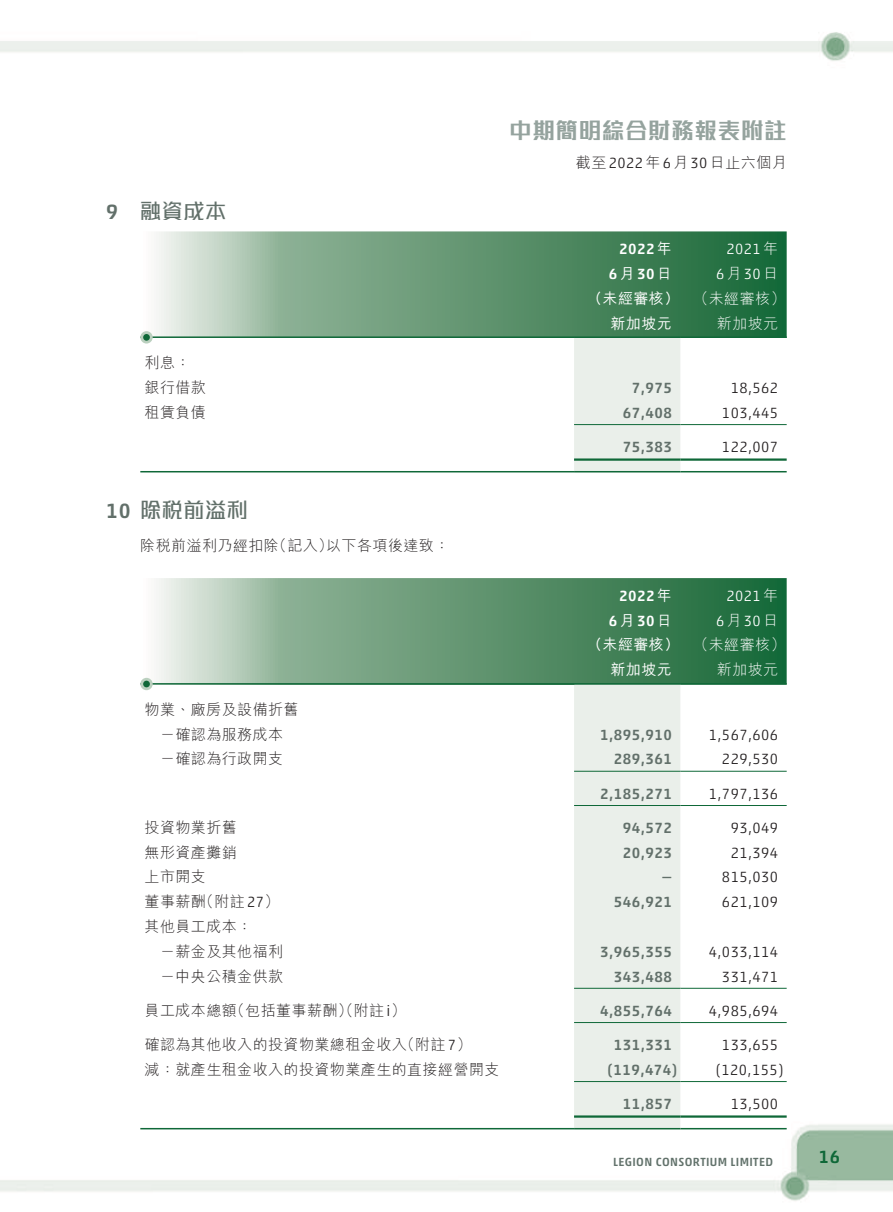
<style>
.page{position:relative;width:893px;height:1212px;background:#fff}
.page>*{position:absolute;margin:0;border:0;box-sizing:border-box;transform-origin:0 0}
.t1{font:700 22.5px "M Stiff Hei HK";letter-spacing:.03em;color:#95a39e}
._3__標題{font:500 21px "M Stiff Hei HK";letter-spacing:.03em;color:#62706a}
._3__標題-2{font:500 21px "Akko Pro";color:#62706a}
.t2{font:500 18px "Akko Pro";color:#0f6838}
._1__內文{font:300 15px "M Hei HK";letter-spacing:.03em;color:#231f20}
._1__內文-2{font:300 15px "Akko Pro";letter-spacing:.03em;color:#231f20}
._1__內文-3{font:500 15px "Akko Pro";letter-spacing:.03em;color:#62706a}
._1__內文-4{font:500 15px "Akko Pro";letter-spacing:.03em;color:#fff}
._1__內文-5{font:300 15px "Akko Pro";letter-spacing:.03em;color:#fff}
._1__內文-6{font:300 15px "M Hei HK";letter-spacing:.03em;color:#fff}
._1__內文-7{font:500 15px "M Hei HK";letter-spacing:.03em;color:#fff}
.t3{font:500 12px "Akko Pro";letter-spacing:.03em;color:#62726b}
.s1{font-family:"Akko Pro"}
.s2{font-family:"M Hei HK"}
.s3{font-weight:700}
</style>
<div class="page">
<img style="left:1px;top:32px;width:892px;height:1169px">
<svg style="left:140px;top:231px;width:647px;height:105px"></svg>
<svg style="left:140px;top:330px;width:434px;height:6px"></svg>
<div style="left:574px;top:338px;width:106px;height:133px;background:#eaefea"></div>
<hr style="left:140px;top:336px;width:434px;height:2px;background:#0f6838">
<svg style="left:140px;top:331px;width:13px;height:12px"></svg>
<div style="left:143px;top:334px;width:7px;height:7px;background:#0f6838;border-radius:50%"></div>
<hr style="left:574px;top:336px;width:106px;height:2px;background:#0f6838">
<hr style="left:680px;top:336px;width:107px;height:2px;background:#0f6838">
<hr style="left:574px;top:424px;width:106px;height:1px;background:#0f6838">
<hr style="left:680px;top:424px;width:107px;height:1px;background:#0f6838">
<hr style="left:574px;top:458px;width:106px;height:3px;background:#0f6838">
<hr style="left:680px;top:458px;width:107px;height:3px;background:#0f6838">
<hr style="left:140px;top:471px;width:434px;height:1px;background:#0f6838">
<hr style="left:574px;top:471px;width:106px;height:1px;background:#0f6838">
<hr style="left:680px;top:471px;width:107px;height:1px;background:#0f6838">
<svg style="left:140px;top:578px;width:647px;height:105px"></svg>
<svg style="left:140px;top:677px;width:434px;height:6px"></svg>
<div style="left:574px;top:685px;width:106px;height:443px;background:#eaefea"></div>
<hr style="left:140px;top:683px;width:434px;height:2px;background:#0f6838">
<svg style="left:140px;top:678px;width:13px;height:12px"></svg>
<div style="left:143px;top:681px;width:7px;height:6px;background:#0f6838;border-radius:50%"></div>
<hr style="left:574px;top:683px;width:106px;height:2px;background:#0f6838">
<hr style="left:680px;top:683px;width:107px;height:2px;background:#0f6838">
<hr style="left:574px;top:771px;width:106px;height:1px;background:#0f6838">
<hr style="left:680px;top:771px;width:107px;height:1px;background:#0f6838">
<hr style="left:574px;top:805px;width:106px;height:1px;background:#0f6838">
<hr style="left:680px;top:805px;width:107px;height:1px;background:#0f6838">
<hr style="left:574px;top:988px;width:106px;height:1px;background:#0f6838">
<hr style="left:680px;top:988px;width:107px;height:1px;background:#0f6838">
<hr style="left:574px;top:1022px;width:106px;height:1px;background:#0f6838">
<hr style="left:680px;top:1022px;width:107px;height:1px;background:#0f6838">
<hr style="left:574px;top:1081px;width:106px;height:1px;background:#0f6838">
<hr style="left:680px;top:1081px;width:107px;height:1px;background:#0f6838">
<hr style="left:574px;top:1115px;width:106px;height:3px;background:#0f6838">
<hr style="left:680px;top:1115px;width:107px;height:3px;background:#0f6838">
<hr style="left:140px;top:1128px;width:434px;height:1px;background:#0f6838">
<hr style="left:574px;top:1128px;width:106px;height:1px;background:#0f6838">
<hr style="left:680px;top:1128px;width:107px;height:1px;background:#0f6838">
<p class="_3__標題-2" style="left:106px;top:199px;width:13px">9</p>
<p class="_3__標題" style="left:140px;top:200px;width:87px">融資成本</p>
<p class="_1__內文" style="left:145px;top:355px;width:47px">利息：</p>
<p class="_1__內文" style="left:145px;top:380px;width:63px">銀行借款</p>
<p class="_1__內文" style="left:145px;top:405px;width:63px">租賃負債</p>
<h1 class="t1" style="left:509px;top:120px;width:279px">中期簡明綜合財務報表附註</h1>
<p class="_1__內文" style="left:576px;top:155px;width:212px">截至<span class="s1">2022</span>年<span class="s1">6</span>月<span class="s1">30</span>日止六個月</p>
<p class="_1__內文-4" style="left:619px;top:240px;width:54px">2022<span class="s2">年</span></p>
<p class="_1__內文-4" style="left:609px;top:265px;width:64px">6<span class="s2">月</span>30<span class="s2">日</span></p>
<p class="_1__內文-7" style="left:587px;top:287px;width:94px"><span class="s3">（</span>未經審核<span class="s3">）</span></p>
<p class="_1__內文-5" style="left:726px;top:240px;width:53px">2021<span class="s2">年</span></p>
<p class="_1__內文-5" style="left:716px;top:265px;width:64px">6<span class="s2">月</span>30<span class="s2">日</span></p>
<p class="_1__內文-6" style="left:693px;top:291px;width:94px">（未經審核(</p>
<p class="_1__內文-7" style="left:610px;top:312px;width:63px">新加坡元</p>
<p class="_1__內文-6" style="left:717px;top:315px;width:63px">新加坡元</p>
<p class="_1__內文-3" style="left:632px;top:379px;width:42px">7,975</p>
<p class="_1__內文-2" style="left:731px;top:379px;width:49px">18,562</p>
<p class="_1__內文-3" style="left:623px;top:403px;width:50px">67,408</p>
<p class="_1__內文-2" style="left:722px;top:404px;width:58px">103,445</p>
<p class="_1__內文-3" style="left:623px;top:438px;width:50px">75,383</p>
<p class="_1__內文-2" style="left:722px;top:438px;width:58px">122,007</p>
<p class="_3__標題-2" style="left:106px;top:498px;width:26px">10</p>
<p class="_3__標題" style="left:140px;top:500px;width:109px">除稅前溢利</p>
<p class="_1__內文" style="left:272px;top:538px;width:63px">（記入）</p>
<p class="_1__內文" style="left:326px;top:538px;width:125px">以下各項後達致：</p>
<p class="_1__內文" style="left:140px;top:538px;width:140px">除稅前溢利乃經扣除</p>
<p class="_1__內文" style="left:145px;top:702px;width:156px">物業、廠房及設備折舊</p>
<p class="_1__內文" style="left:160px;top:726px;width:125px">－確認為服務成本</p>
<p class="_1__內文" style="left:160px;top:751px;width:125px">－確認為行政開支</p>
<p class="_1__內文" style="left:145px;top:820px;width:94px">投資物業折舊</p>
<p class="_1__內文" style="left:145px;top:844px;width:94px">無形資產攤銷</p>
<p class="_1__內文" style="left:145px;top:869px;width:63px">上市開支</p>
<p class="_1__內文" style="left:199px;top:894px;width:82px">（附註<span class="s1">27</span>(</p>
<p class="_1__內文" style="left:145px;top:894px;width:63px">董事薪酬</p>
<p class="_1__內文" style="left:145px;top:919px;width:109px">其他員工成本：</p>
<p class="_1__內文" style="left:160px;top:943px;width:125px">－薪金及其他福利</p>
<p class="_1__內文" style="left:160px;top:968px;width:125px">－中央公積金供款</p>
<p class="_1__內文" style="left:230px;top:1002px;width:178px">（包括董事薪酬）（附註<span class="s1">i</span>(</p>
<p class="_1__內文" style="left:145px;top:1002px;width:94px">員工成本總額</p>
<p class="_1__內文" style="left:400px;top:1037px;width:73px">（附註 (<span class="s1">7</span></p>
<p class="_1__內文" style="left:145px;top:1037px;width:264px">確認為其他收入的投資物業總租金收入</p>
<p class="_1__內文" style="left:145px;top:1061px;width:356px">減：就產生租金收入的投資物業產生的直接經營開支</p>
<p class="_1__內文-4" style="left:619px;top:587px;width:54px">2022<span class="s2">年</span></p>
<p class="_1__內文-4" style="left:609px;top:611px;width:64px">6<span class="s2">月</span>30<span class="s2">日</span></p>
<p class="_1__內文-7" style="left:587px;top:634px;width:94px"><span class="s3">（</span>未經審核<span class="s3">）</span></p>
<p class="_1__內文-5" style="left:726px;top:587px;width:53px">2021<span class="s2">年</span></p>
<p class="_1__內文-5" style="left:716px;top:611px;width:64px">6<span class="s2">月</span>30<span class="s2">日</span></p>
<p class="_1__內文-6" style="left:693px;top:637px;width:94px">（未經審核(</p>
<p class="_1__內文-7" style="left:610px;top:659px;width:63px">新加坡元</p>
<p class="_1__內文-6" style="left:717px;top:662px;width:63px">新加坡元</p>
<p class="_1__內文-3" style="left:600px;top:725px;width:73px">1,895,910</p>
<p class="_1__內文-2" style="left:709px;top:725px;width:71px">1,567,606</p>
<p class="_1__內文-3" style="left:614px;top:750px;width:59px">289,361</p>
<p class="_1__內文-2" style="left:722px;top:750px;width:58px">229,530</p>
<p class="_1__內文-3" style="left:600px;top:784px;width:73px">2,185,271</p>
<p class="_1__內文-2" style="left:709px;top:784px;width:71px">1,797,136</p>
<p class="_1__內文-3" style="left:623px;top:819px;width:50px">94,572</p>
<p class="_1__內文-2" style="left:731px;top:819px;width:49px">93,049</p>
<p class="_1__內文-3" style="left:623px;top:843px;width:50px">20,923</p>
<p class="_1__內文-2" style="left:731px;top:843px;width:49px">21,394</p>
<p class="_1__內文-3" style="left:662px;top:867px;width:12px">—</p>
<p class="_1__內文-2" style="left:722px;top:868px;width:58px">815,030</p>
<p class="_1__內文-3" style="left:614px;top:893px;width:59px">546,921</p>
<p class="_1__內文-2" style="left:722px;top:893px;width:58px">621,109</p>
<p class="_1__內文-3" style="left:600px;top:942px;width:73px">3,965,355</p>
<p class="_1__內文-2" style="left:709px;top:942px;width:71px">4,033,114</p>
<p class="_1__內文-3" style="left:614px;top:967px;width:59px">343,488</p>
<p class="_1__內文-2" style="left:722px;top:967px;width:58px">331,471</p>
<p class="_1__內文-3" style="left:600px;top:1001px;width:73px">4,855,764</p>
<p class="_1__內文-2" style="left:709px;top:1001px;width:71px">4,985,694</p>
<p class="_1__內文-3" style="left:614px;top:1036px;width:59px">131,331</p>
<p class="_1__內文-2" style="left:722px;top:1036px;width:58px">133,655</p>
<p class="_1__內文-3" style="left:608px;top:1060px;width:71px">)119,474(</p>
<p class="_1__內文-2" style="left:716px;top:1060px;width:69px">)120,155(</p>
<p class="_1__內文-3" style="left:623px;top:1095px;width:50px">11,857</p>
<p class="_1__內文-2" style="left:731px;top:1095px;width:49px">13,500</p>
<p class="t3" style="left:613px;top:1154px;width:161px">LEGION CONSORTIUM LIMITED</p>
<p class="t2" style="left:819px;top:1146px;width:22px">16</p>
</div>
